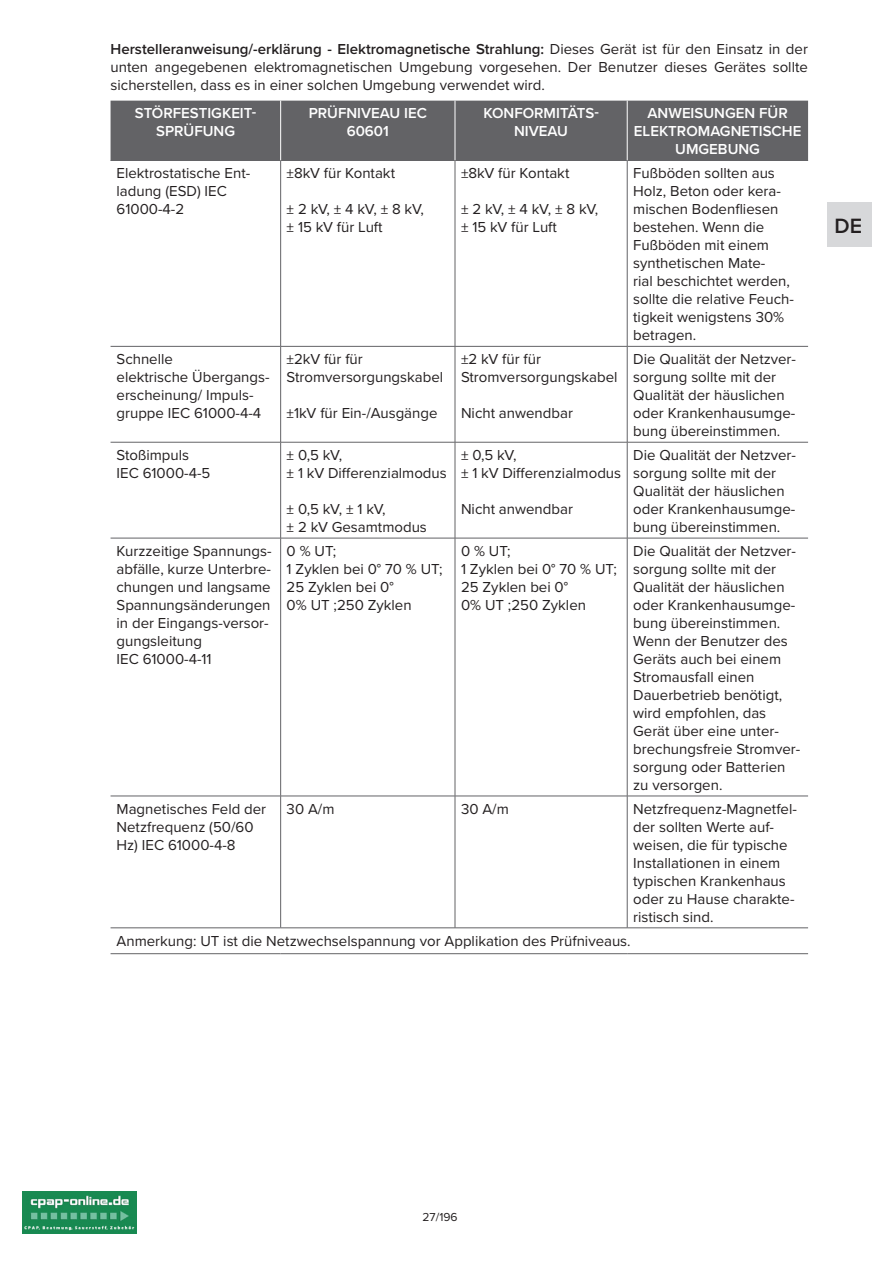
<style>
.page{position:relative;width:893px;height:1263px;background:#fff}
.page>*{position:absolute;margin:0;border:0;box-sizing:border-box;transform-origin:0 0}
.t1{font:600 21.45px "Proxima Nova";color:#231f20}
.t2{font:15px/18px "Proxima Nova";color:#231f20}
.t3{font:600 15px/18px "Proxima Nova";color:#fff;text-align:center}
.t4{font:12px "Proxima Nova";color:#231f20}
.s1{font-weight:600}
</style>
<div class="page">
<img style="left:23px;top:1191px;width:114px;height:42px">
<div style="left:827px;top:203px;width:45px;height:44px;background:#d7d8da"></div>
<div style="left:111px;top:101px;width:697px;height:59px;background:#636366"></div>
<hr style="left:111px;top:160px;width:170px;height:1px;background:#636366">
<hr style="left:281px;top:160px;width:174px;height:1px;background:#636366">
<hr style="left:455px;top:160px;width:172px;height:1px;background:#636366">
<hr style="left:627px;top:160px;width:181px;height:1px;background:#636366">
<hr style="left:280px;top:101px;width:1px;height:59px;background:#fff">
<hr style="left:455px;top:101px;width:1px;height:59px;background:#fff">
<hr style="left:627px;top:101px;width:1px;height:59px;background:#fff">
<hr style="left:111px;top:346px;width:170px;height:1px;background:#636366">
<hr style="left:281px;top:346px;width:174px;height:1px;background:#636366">
<hr style="left:455px;top:346px;width:172px;height:1px;background:#636366">
<hr style="left:627px;top:346px;width:181px;height:1px;background:#636366">
<hr style="left:111px;top:442px;width:170px;height:1px;background:#636366">
<hr style="left:281px;top:442px;width:174px;height:1px;background:#636366">
<hr style="left:455px;top:442px;width:172px;height:1px;background:#636366">
<hr style="left:627px;top:442px;width:181px;height:1px;background:#636366">
<hr style="left:111px;top:538px;width:170px;height:1px;background:#636366">
<hr style="left:281px;top:538px;width:174px;height:1px;background:#636366">
<hr style="left:455px;top:538px;width:172px;height:1px;background:#636366">
<hr style="left:627px;top:538px;width:181px;height:1px;background:#636366">
<hr style="left:111px;top:796px;width:170px;height:1px;background:#636366">
<hr style="left:281px;top:796px;width:174px;height:1px;background:#636366">
<hr style="left:455px;top:796px;width:172px;height:1px;background:#636366">
<hr style="left:627px;top:796px;width:181px;height:1px;background:#636366">
<hr style="left:111px;top:927px;width:170px;height:1px;background:#636366">
<hr style="left:281px;top:927px;width:174px;height:1px;background:#636366">
<hr style="left:455px;top:927px;width:172px;height:1px;background:#636366">
<hr style="left:627px;top:927px;width:181px;height:1px;background:#636366">
<hr style="left:111px;top:953px;width:170px;height:1px;background:#636366">
<hr style="left:281px;top:953px;width:174px;height:1px;background:#636366">
<hr style="left:455px;top:953px;width:172px;height:1px;background:#636366">
<hr style="left:627px;top:953px;width:181px;height:1px;background:#636366">
<hr style="left:280px;top:161px;width:1px;height:185px;background:#636366">
<hr style="left:455px;top:161px;width:1px;height:185px;background:#636366">
<hr style="left:627px;top:161px;width:1px;height:185px;background:#636366">
<hr style="left:280px;top:347px;width:1px;height:95px;background:#636366">
<hr style="left:455px;top:347px;width:1px;height:95px;background:#636366">
<hr style="left:627px;top:347px;width:1px;height:95px;background:#636366">
<hr style="left:280px;top:442px;width:1px;height:96px;background:#636366">
<hr style="left:455px;top:442px;width:1px;height:96px;background:#636366">
<hr style="left:627px;top:442px;width:1px;height:96px;background:#636366">
<hr style="left:280px;top:538px;width:1px;height:258px;background:#636366">
<hr style="left:455px;top:538px;width:1px;height:258px;background:#636366">
<hr style="left:627px;top:538px;width:1px;height:258px;background:#636366">
<hr style="left:280px;top:796px;width:1px;height:132px;background:#636366">
<hr style="left:455px;top:796px;width:1px;height:132px;background:#636366">
<hr style="left:627px;top:796px;width:1px;height:132px;background:#636366">
<p class="t2" style="left:111px;top:40px;width:699px;text-align:justify"><span class="s1">Herstelleranweisung/-erklärung - Elektromagnetische Strahlung:</span> Dieses Gerät ist für den Einsatz in der unten angegebenen elektromagnetischen Umgebung vorgesehen. Der Benutzer dieses Gerätes sollte sicherstellen, dass es in einer solchen Umgebung verwendet wird.</p>
<p class="t3" style="left:135px;top:104px;width:123px">STÖRFESTIGKEIT-<br>SPRÜFUNG</p>
<p class="t3" style="left:309px;top:104px;width:120px">PRÜFNIVEAU IEC<br>60601</p>
<p class="t3" style="left:483px;top:104px;width:117px">KONFORMITÄTS-<br>NIVEAU</p>
<p class="t3" style="left:634px;top:104px;width:169px">ANWEISUNGEN FÜR<br>ELEKTROMAGNETISCHE<br>UMGEBUNG</p>
<p class="t2" style="left:117px;top:164px;width:135px">Elektrostatische Ent&shy;ladung (ESD) IEC<br>61000-4-2</p>
<p class="t2" style="left:287px;top:164px;width:110px">±8kV für Kontakt</p>
<p class="t2" style="left:461px;top:164px;width:110px">±8kV für Kontakt</p>
<p class="t2" style="left:461px;top:200px;width:139px">± 2 kV, ± 4 kV, ± 8 kV, ± 15 kV für Luft</p>
<p class="t2" style="left:633px;top:164px;width:162px">Fußböden sollten aus<br>Holz, Beton oder kera&shy;mischen Bodenfliesen bestehen. Wenn die<br>Fußböden mit einem synthetischen Mate-<br>rial beschichtet werden, sollte die relative Feuch&shy;tigkeit wenigstens 30% betragen.</p>
<p class="t2" style="left:287px;top:200px;width:139px">± 2 kV, ± 4 kV, ± 8 kV, ± 15 kV für Luft</p>
<p class="t2" style="left:117px;top:350px;width:155px">Schnelle<br>elektrische Übergangs&shy;erscheinung/ Impuls&shy;gruppe IEC 61000-4-4</p>
<p class="t2" style="left:287px;top:350px;width:158px">±2kV für für<br>Stromversorgungskabel</p>
<p class="t2" style="left:287px;top:404px;width:152px">±1kV für Ein-/Ausgänge</p>
<p class="t2" style="left:117px;top:445px;width:95px">Stoßimpuls<br>IEC 61000-4-5</p>
<p class="t2" style="left:287px;top:445px;width:162px">± 0,5 kV,<br>± 1 kV Differenzialmodus</p>
<p class="t2" style="left:287px;top:499px;width:142px">± 0,5 kV, ± 1 kV,<br>± 2 kV Gesamtmodus</p>
<p class="t2" style="left:461px;top:350px;width:158px">±2 kV für für<br>Stromversorgungskabel</p>
<p class="t2" style="left:461px;top:404px;width:113px">Nicht anwendbar</p>
<p class="t2" style="left:461px;top:445px;width:162px">± 0,5 kV,<br>± 1 kV Differenzialmodus</p>
<p class="t2" style="left:461px;top:499px;width:113px">Nicht anwendbar</p>
<p class="t2" style="left:633px;top:350px;width:164px">Die Qualität der Netzver&shy;sorgung sollte mit der<br>Qualität der häuslichen oder Krankenhausumge&shy;bung übereinstimmen.</p>
<p class="t2" style="left:633px;top:445px;width:164px">Die Qualität der Netzver&shy;sorgung sollte mit der<br>Qualität der häuslichen oder Krankenhausumge&shy;bung übereinstimmen.</p>
<p class="t2" style="left:117px;top:541px;width:157px">Kurzzeitige Spannungs&shy;abfälle, kurze Unterbre&shy;chungen und langsame<br>Spannungsänderungen in der Eingangs-versor&shy;gungsleitung<br>IEC 61000-4-11</p>
<p class="t2" style="left:287px;top:541px;width:157px">0 % UT;<br>1 Zyklen bei 0° 70 % UT;<br>25 Zyklen bei 0°<br>0% UT ;250 Zyklen</p>
<p class="t2" style="left:461px;top:541px;width:157px">0 % UT;<br>1 Zyklen bei 0° 70 % UT;<br>25 Zyklen bei 0°<br>0% UT ;250 Zyklen</p>
<p class="t2" style="left:633px;top:541px;width:169px">Die Qualität der Netzver&shy;sorgung sollte mit der<br>Qualität der häuslichen oder Krankenhausumge&shy;bung übereinstimmen.<br>Wenn der Benutzer des<br>Geräts auch bei einem<br>Stromausfall einen<br>Dauerbetrieb benötigt, wird empfohlen, das<br>Gerät über eine unter&shy;brechungsfreie Stromver&shy;sorgung oder Batterien zu versorgen.</p>
<p class="t2" style="left:117px;top:799px;width:151px">Magnetisches Feld der<br>Netzfrequenz (50/60<br>Hz) IEC 61000-4-8</p>
<p class="t2" style="left:287px;top:799px;width:49px">30 A/m</p>
<p class="t2" style="left:461px;top:799px;width:49px">30 A/m</p>
<p class="t2" style="left:633px;top:799px;width:165px">Netzfrequenz-Magnetfel&shy;der sollten Werte auf&shy;weisen, die für typische<br>Installationen in einem typischen Krankenhaus oder zu Hause charakte&shy;ristisch sind.</p>
<p class="t2" style="left:117px;top:931px;width:516px">Anmerkung: UT ist die Netzwechselspannung vor Applikation des Prüfniveaus.</p>
<h1 class="t1" style="left:834px;top:210px;width:29px">DE</h1>
<p class="t4" style="left:423px;top:1208px;width:37px">27/196</p>
</div>
